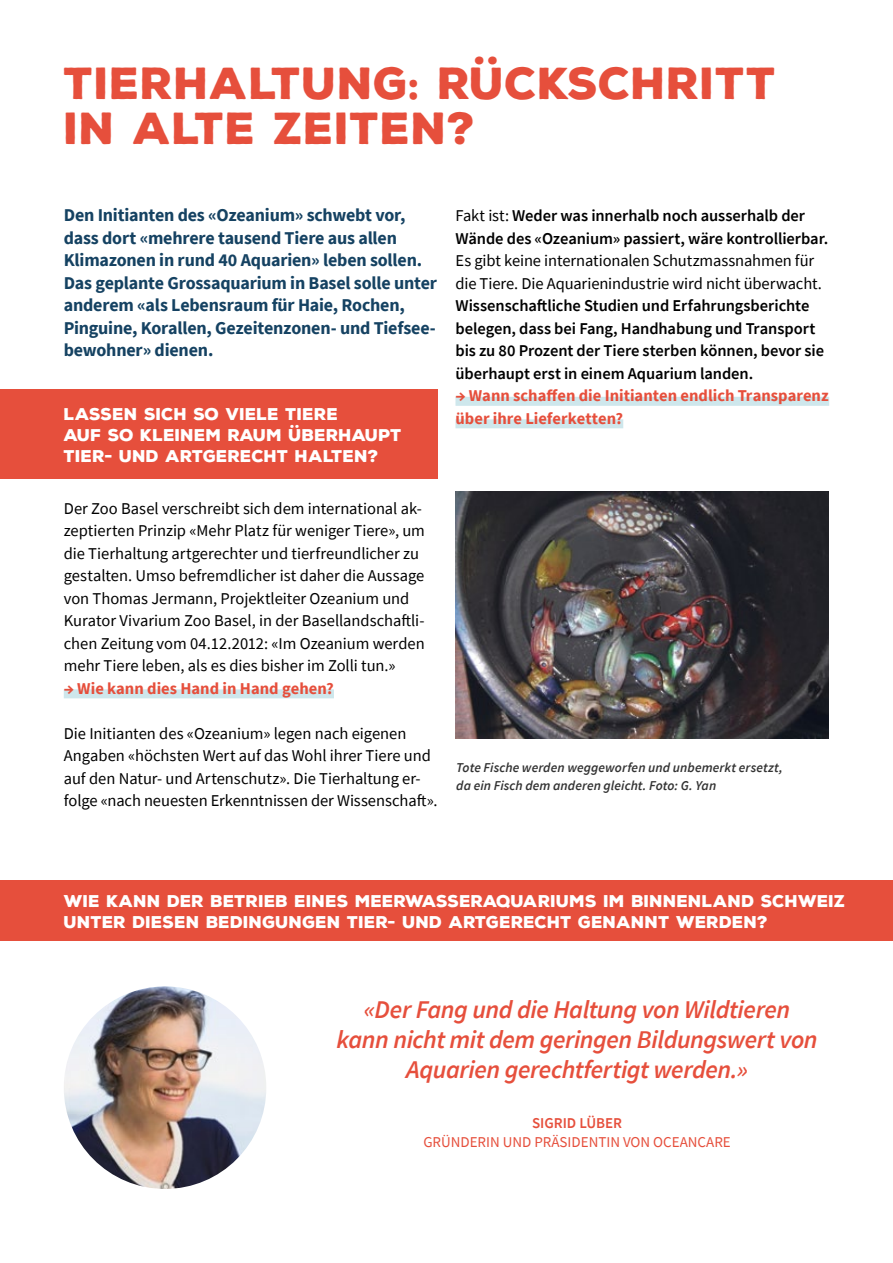
<style>
.page{position:relative;width:893px;height:1263px;background:#fff}
.page>*{position:absolute;margin:0;border:0;box-sizing:border-box;transform-origin:0 0}
.t1{font:900 43.5px/45px "Nexa Rust Sans";letter-spacing:.01em;color:#e64f3c}
.t2{font:italic 600 25.5px/30px "Source Sans Pro";letter-spacing:-.015em;color:#e64f3c;text-align:center}
.t3{font:700 18px/22.5px "Source Sans Pro";letter-spacing:-.01em;color:#154262}
.t4{font:16.5px/22.5px "Source Sans Pro";letter-spacing:-.005em;color:#000}
.t5{font:600 16.5px/22.5px "Source Sans Pro";letter-spacing:-.005em;color:#000}
.t6{font:900 16.5px/21px "Nexa Rust Sans";color:#fff}
.t7{font:700 16.5px/22.5px "Source Sans Pro";color:#e64f3c}
.t8{font:15px "Source Sans Pro";color:#e64f3c}
.t9{font:600 15px "Source Sans Pro";color:#e64f3c}
.t10{font:italic 600 13.5px/18px "Source Sans Pro";letter-spacing:.005em;color:#000}
.s1{font-weight:400}
</style>
<div class="page">
<div style="left:455px;top:397px;width:374px;height:9px;background:#cee7ec"></div>
<div style="left:455px;top:419px;width:168px;height:9px;background:#cee7ec"></div>
<div style="left:64px;top:689px;width:270px;height:9px;background:#cee7ec"></div>
<div style="left:0;top:880px;width:893px;height:61px;background:#e64f3c"></div>
<img style="left:455px;top:491px;width:373px;height:248px">
<div style="left:0;top:390px;width:437px;height:89px;background:#e64f3c"></div>
<img style="left:64px;top:986px;width:202px;height:203px;border-radius:101px">
<h1 class="t1" style="left:64px;top:61px;width:714px">TIERHALTUNG: RÜCKSCHRITT<br>IN ALTE ZEITEN?</h1>
<p class="t3" style="left:64px;top:204px;width:375px">Den Initianten des «Ozeanium» schwebt vor, dass dort «mehrere tausend Tiere aus allen Klimazonen in rund 40 Aquarien» leben sollen.<br>Das geplante Grossaquarium in Basel solle unter anderem «als Lebensraum für Haie, Rochen, Pinguine, Korallen, Gezeitenzonen- und Tiefsee&shy;bewohner» dienen.</p>
<p class="t6" style="left:64px;top:404px;width:339px">LASSEN SICH SO VIELE TIERE<br>AUF SO KLEINEM RAUM ÜBERHAUPT<br>TIER- UND ARTGERECHT HALTEN?</p>
<p class="t4" style="left:64px;top:497px;width:363px">Der Zoo Basel verschreibt sich dem international ak&shy;zeptierten Prinzip «Mehr Platz für weniger Tiere», um die Tierhaltung artgerechter und tierfreundlicher zu gestalten. Umso befremdlicher ist daher die Aussage von Thomas Jermann, Projektleiter Ozeanium und Kurator Vivarium Zoo Basel, in der Basellandschaftli&shy;chen Zeitung vom 04.12.2012: «Im Ozeanium werden mehr Tiere leben, als es dies bisher im Zolli tun.»</p>
<p class="t7" style="left:64px;top:677px;width:272px">→ Wie kann dies Hand in Hand gehen?</p>
<p class="t4" style="left:64px;top:722px;width:375px">Die Initianten des «Ozeanium» legen nach eigenen Angaben «höchsten Wert auf das Wohl ihrer Tiere und auf den Natur- und Artenschutz». Die Tierhaltung er&shy;folge «nach neuesten Erkenntnissen der Wissenschaft».</p>
<p class="t5" style="left:455px;top:204px;width:374px"><span class="s1">Fakt ist:</span> Weder was innerhalb noch ausserhalb der<br>Wände des «Ozeanium» passiert, wäre kontrollierbar.</p>
<p class="t4" style="left:455px;top:249px;width:368px">Es gibt keine internationalen Schutzmassnahmen für die Tiere. Die Aquarienindustrie wird nicht überwacht.</p>
<p class="t5" style="left:455px;top:294px;width:370px">Wissenschaftliche Studien und Erfahrungsberichte belegen, dass bei Fang, Handhabung und Transport bis zu 80 Prozent der Tiere sterben können, bevor sie überhaupt erst in einem Aquarium landen.</p>
<p class="t7" style="left:455px;top:384px;width:375px">→ Wann schaffen die Initianten endlich Transparenz über ihre Lieferketten?</p>
<p class="t10" style="left:456px;top:758px;width:328px">Tote Fische werden weggeworfen und unbemerkt ersetzt, da ein Fisch dem anderen gleicht. Foto: G. Yan</p>
<p class="t6" style="left:64px;top:890px;width:783px">WIE KANN DER BETRIEB EINES MEERWASSERAQUARIUMS IM BINNENLAND SCHWEIZ<br>UNTER DIESEN BEDINGUNGEN TIER- UND ARTGERECHT GENANNT WERDEN?</p>
<h2 class="t2" style="left:336px;top:994px;width:483px">«Der Fang und die Haltung von Wildtieren kann nicht mit dem geringen Bildungswert von<br>Aquarien gerechtfertigt werden.»</h2>
<p class="t9" style="left:532px;top:1113px;width:92px">SIGRID LÜBER</p>
<p class="t8" style="left:423px;top:1133px;width:309px">GRÜNDERIN UND PRÄSIDENTIN VON OCEANCARE</p>
</div>
